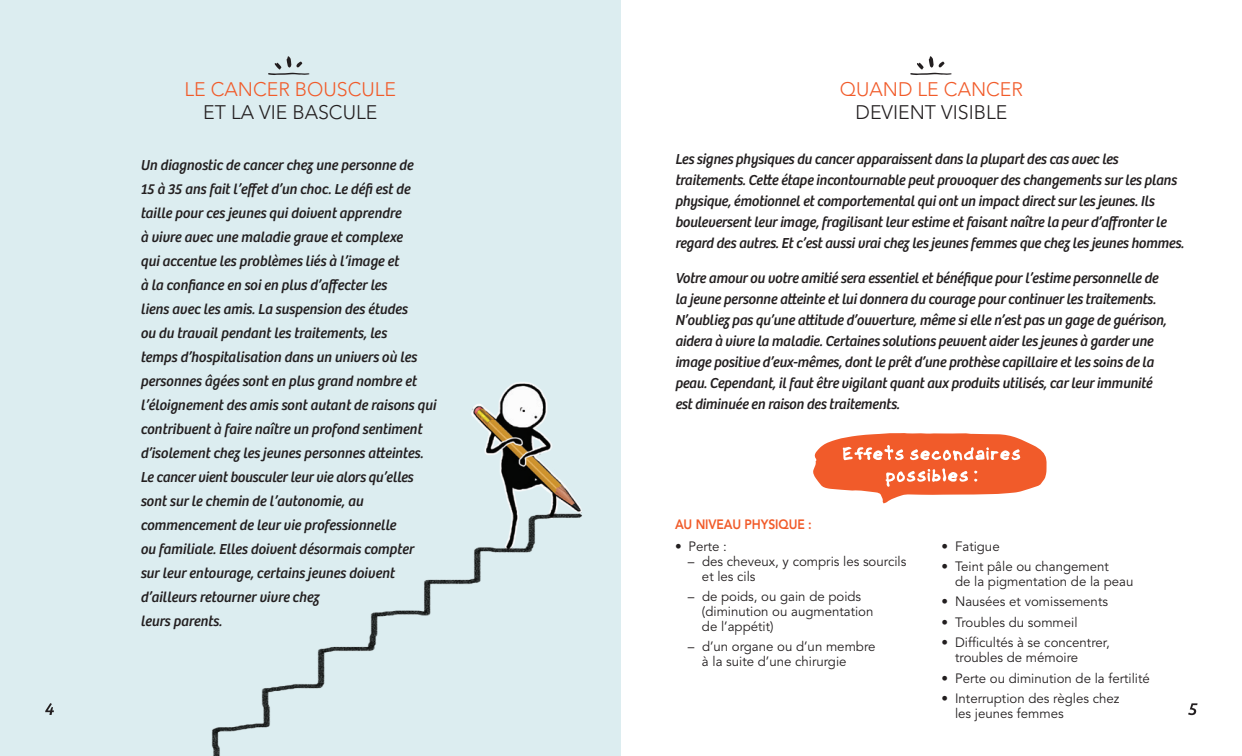
<style>
.page{position:relative;width:1242px;height:756px;background:#fff}
.page>*{position:absolute;margin:0;border:0;box-sizing:border-box;transform-origin:0 0}
.GRAND_TITRE_1{font:300 19.5px/23.4px "Avenir";color:#231f20;text-align:center}
.GRAND_TITRE_1-2{font:300 19.5px "Avenir";color:#f15b2a}
.INTRO{font:italic 15px/21px "Bree";letter-spacing:-.01em;color:#231f20;scale:.94 1}
.ENCADRÉ-texte_couran{font:italic 15px/24px "Bree";color:#231f20;scale:.95 1}
.t1{font:13.5px/15px "Avenir";color:#231f20}
.ENCADRÉ_TITRE{font:800 13.5px "Avenir";letter-spacing:-.01em;color:#f15b2a;scale:.9 1}
.s1{color:#f15b2a}
</style>
<div class="page">
<div style="left:0;top:0;width:621px;height:756px;background:#dcedf0"></div>
<svg style="left:45px;top:703px;width:9px;height:12px"></svg>
<svg style="left:268px;top:56px;width:41px;height:19px"></svg>
<img style="left:211px;top:382px;width:371px;height:374px">
<svg style="left:1188px;top:703px;width:10px;height:12px"></svg>
<svg style="left:910px;top:56px;width:42px;height:19px"></svg>
<svg style="left:813px;top:433px;width:234px;height:70px"></svg>
<p class="GRAND_TITRE_1-2" style="left:184px;top:78px;width:213px">LE CANCER BOUSCULE</p>
<p class="GRAND_TITRE_1" style="left:203px;top:101px;width:176px">ET LA VIE BASCULE</p>
<p class="ENCADRÉ-texte_couran" style="left:140px;top:154px;width:313px">Un diagnostic de cancer chez une personne de<br>15 à 35 ans fait l’effet d’un choc. Le défi est de taille pour ces jeunes qui doivent apprendre<br>à vivre avec une maladie grave et complexe<br>qui accentue les problèmes liés à l’image et<br>à la confiance en soi en plus d’affecter les<br>liens avec les amis. La suspension des études<br>ou du travail pendant les traitements, les<br>temps d’hospitalisation dans un univers où les personnes âgées sont en plus grand nombre et l’éloignement des amis sont autant de raisons qui contribuent à faire naître un profond sentiment d’isolement chez les jeunes personnes atteintes.<br>Le cancer vient bousculer leur vie alors qu’elles sont sur le chemin de l’autonomie, au commencement de leur vie professionnelle<br>ou familiale. Elles doivent désormais compter sur leur entourage, certains jeunes doivent d’ailleurs retourner vivre chez<br>leurs parents.</p>
<p class="INTRO" style="left:675px;top:149px;width:543px">Les signes physiques du cancer apparaissent dans la plupart des cas avec les traitements. Cette étape incontournable peut provoquer des changements sur les plans physique, émotionnel et comportemental qui ont un impact direct sur les jeunes. Ils bouleversent leur image, fragilisant leur estime et faisant naître la peur d’affronter le regard des autres. Et c’est aussi vrai chez les jeunes femmes que chez les jeunes hommes.</p>
<p class="GRAND_TITRE_1" style="left:840px;top:77px;width:185px"><span class="s1">QUAND LE CANCER<br></span>DEVIENT VISIBLE</p>
<p class="INTRO" style="left:675px;top:267px;width:524px">Votre amour ou votre amitié sera essentiel et bénéfique pour l’estime personnelle de la jeune personne atteinte et lui donnera du courage pour continuer les traitements.<br>N’oubliez pas qu’une attitude d’ouverture, même si elle n’est pas un gage de guérison, aidera à vivre la maladie. Certaines solutions peuvent aider les jeunes à garder une image positive d’eux-mêmes, dont le prêt d’une prothèse capillaire et les soins de la peau. Cependant, il faut être vigilant quant aux produits utilisés, car leur immunité est diminuée en raison des traitements.</p>
<p class="ENCADRÉ_TITRE" style="left:675px;top:516px;width:153px">AU NIVEAU PHYSIQUE :</p>
<p class="t1" style="left:675px;top:539px;width:53px">• Perte :</p>
<p class="t1" style="left:702px;top:554px;width:206px;text-indent:-14px">– des cheveux, y compris les sourcils et les cils</p>
<p class="t1" style="left:702px;top:589px;width:173px;text-indent:-14px">– de poids, ou gain de poids (diminution ou augmentation de l’appétit)</p>
<p class="t1" style="left:702px;top:640px;width:175px;text-indent:-14px">– d’un organe ou d’un membre à la suite d’une chirurgie</p>
<p class="t1" style="left:942px;top:539px;width:60px">• Fatigue</p>
<p class="t1" style="left:955px;top:559px;width:180px;text-indent:-13px">• Teint pâle ou changement<br>de la pigmentation de la peau</p>
<p class="t1" style="left:942px;top:595px;width:168px">• Nausées et vomissements</p>
<p class="t1" style="left:942px;top:615px;width:138px">• Troubles du sommeil</p>
<p class="t1" style="left:955px;top:635px;width:156px;text-indent:-13px">• Difficultés à se concentrer, troubles de mémoire</p>
<p class="t1" style="left:942px;top:671px;width:210px">• Perte ou diminution de la fertilité</p>
<p class="t1" style="left:955px;top:691px;width:166px;text-indent:-13px">• Interruption des règles chez les jeunes femmes</p>
</div>
